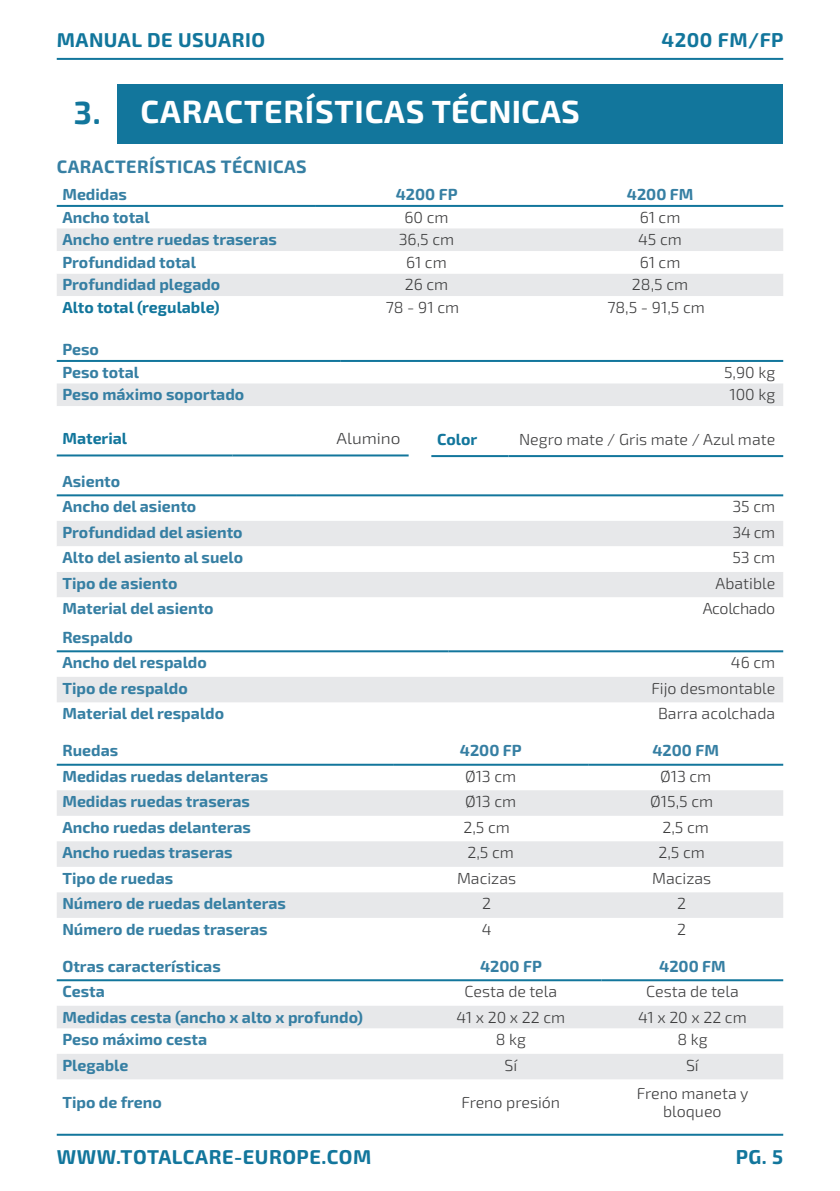
<style>
.page{position:relative;width:840px;height:1191px;background:#fff}
.page>*{position:absolute;margin:0;border:0;box-sizing:border-box;transform-origin:0 0}
._00-Titulo___Tripa{font:700 32px "Exo 2";letter-spacing:.025em;color:#fff}
.t1{font:700 32px "Exo 2";color:#12769c}
.t2{font:700 20px "Exo 2";letter-spacing:.025em;color:#12769c}
.t3{font:700 18px "Exo 2";letter-spacing:.025em;color:#367fa3}
.t4{font:700 16px "Exo 2";color:#367fa3}
.Light___Tabla__derecha{font:300 16px/18px "Exo 2";color:#3e3e3f;text-align:center}
._00-titulo-tabla{font:700 16px "Exo 2";color:#12769c}
.Tabla___Tripa__azul{font:700 16px "Exo 2";color:#12769c}
.Light___Tabla__derecha-2{font:300 16px "Exo 2";letter-spacing:-.02em;color:#3e3e3f}
.Light___Tabla__derecha-3{font:300 16px "Exo 2";color:#3e3e3f;scale:1.07 1}
</style>
<div class="page">
<hr style="left:57px;top:58px;width:725px;height:2px;background:#12769c">
<hr style="left:57px;top:1133px;width:725px;height:2px;background:#12769c">
<div style="left:118px;top:84px;width:664px;height:59px;background:#12769c"></div>
<hr style="left:57px;top:454px;width:175px;height:2px;background:#12769c">
<hr style="left:232px;top:454px;width:176px;height:2px;background:#12769c">
<hr style="left:431px;top:455px;width:77px;height:2px;background:#12769c">
<hr style="left:508px;top:455px;width:274px;height:2px;background:#12769c">
<div style="left:57px;top:228px;width:725px;height:23px;background:#e7e8ea"></div>
<div style="left:57px;top:274px;width:725px;height:22px;background:#e7e8ea"></div>
<hr style="left:57px;top:205px;width:259px;height:2px;background:#12769c">
<hr style="left:316px;top:205px;width:220px;height:2px;background:#12769c">
<hr style="left:536px;top:205px;width:246px;height:2px;background:#12769c">
<div style="left:57px;top:383px;width:725px;height:23px;background:#e7e8ea"></div>
<hr style="left:57px;top:360px;width:283px;height:2px;background:#12769c">
<hr style="left:340px;top:360px;width:442px;height:2px;background:#12769c">
<div style="left:57px;top:677px;width:725px;height:25px;background:#e7e8ea"></div>
<hr style="left:57px;top:650px;width:391px;height:2px;background:#12769c">
<hr style="left:448px;top:650px;width:334px;height:2px;background:#12769c">
<div style="left:57px;top:521px;width:725px;height:25px;background:#e7e8ea"></div>
<div style="left:57px;top:572px;width:725px;height:25px;background:#e7e8ea"></div>
<hr style="left:57px;top:494px;width:239px;height:2px;background:#12769c">
<hr style="left:296px;top:494px;width:486px;height:2px;background:#12769c">
<svg style="left:57px;top:1006px;width:725px;height:73px;fill:#e7e8ea"></svg>
<hr style="left:57px;top:979px;width:363px;height:2px;background:#12769c">
<hr style="left:420px;top:979px;width:181px;height:2px;background:#12769c">
<hr style="left:601px;top:979px;width:181px;height:2px;background:#12769c">
<svg style="left:57px;top:790px;width:725px;height:128px;fill:#e7e8ea"></svg>
<hr style="left:57px;top:763px;width:336px;height:2px;background:#12769c">
<hr style="left:393px;top:763px;width:195px;height:2px;background:#12769c">
<hr style="left:588px;top:763px;width:194px;height:2px;background:#12769c">
<p class="t2" style="left:57px;top:28px;width:210px">MANUAL DE USUARIO</p>
<p class="t2" style="left:661px;top:28px;width:123px">4200 FM/FP</p>
<p class="t1" style="left:74px;top:94px;width:28px">3.</p>
<p class="_00-Titulo___Tripa" style="left:140px;top:93px;width:440px">CARACTERÍSTICAS TÉCNICAS</p>
<p class="t3" style="left:57px;top:156px;width:251px">CARACTERÍSTICAS TÉCNICAS</p>
<p class="t4" style="left:62px;top:185px;width:66px">Medidas</p>
<p class="t4" style="left:395px;top:185px;width:63px">4200 FP</p>
<p class="t4" style="left:626px;top:185px;width:68px">4200 FM</p>
<p class="t4" style="left:62px;top:208px;width:89px">Ancho total</p>
<p class="Light___Tabla__derecha" style="left:404px;top:208px;width:46px">60 cm</p>
<p class="Light___Tabla__derecha" style="left:639px;top:208px;width:42px">61 cm</p>
<p class="t4" style="left:62px;top:230px;width:216px">Ancho entre ruedas traseras</p>
<p class="Light___Tabla__derecha" style="left:398px;top:231px;width:57px">36,5 cm</p>
<p class="Light___Tabla__derecha" style="left:638px;top:231px;width:45px">45 cm</p>
<p class="t4" style="left:62px;top:253px;width:135px">Profundidad total</p>
<p class="Light___Tabla__derecha" style="left:406px;top:254px;width:42px">61 cm</p>
<p class="Light___Tabla__derecha" style="left:639px;top:254px;width:42px">61 cm</p>
<p class="t4" style="left:62px;top:275px;width:159px">Profundidad plegado</p>
<p class="Light___Tabla__derecha" style="left:404px;top:276px;width:45px">26 cm</p>
<p class="Light___Tabla__derecha" style="left:631px;top:276px;width:58px">28,5 cm</p>
<p class="_00-titulo-tabla" style="left:62px;top:298px;width:159px">Alto total (regulable)</p>
<p class="Light___Tabla__derecha" style="left:385px;top:299px;width:75px">78 - 91 cm</p>
<p class="Light___Tabla__derecha" style="left:607px;top:299px;width:99px">78,5 - 91,5 cm</p>
<p class="t4" style="left:62px;top:340px;width:38px">Peso</p>
<p class="t4" style="left:62px;top:363px;width:78px">Peso total</p>
<p class="Light___Tabla__derecha" style="left:723px;top:363px;width:53px">5,90 kg</p>
<p class="t4" style="left:62px;top:385px;width:183px">Peso máximo soportado</p>
<p class="Light___Tabla__derecha" style="left:729px;top:386px;width:47px">100 kg</p>
<p class="Tabla___Tripa__azul" style="left:62px;top:429px;width:66px">Material</p>
<p class="Light___Tabla__derecha-3" style="left:336px;top:429px;width:61px">Alumino</p>
<p class="Tabla___Tripa__azul" style="left:437px;top:429px;width:42px">Color</p>
<p class="Light___Tabla__derecha" style="left:519px;top:430px;width:257px">Negro mate / Gris mate / Azul mate</p>
<p class="t4" style="left:62px;top:471px;width:59px">Asiento</p>
<p class="t4" style="left:62px;top:497px;width:135px">Ancho del asiento</p>
<p class="Light___Tabla__derecha" style="left:732px;top:498px;width:44px">35 cm</p>
<p class="t4" style="left:62px;top:522px;width:182px">Profundidad del asiento</p>
<p class="Light___Tabla__derecha" style="left:732px;top:523px;width:44px">34 cm</p>
<p class="t4" style="left:62px;top:548px;width:182px">Alto del asiento al suelo</p>
<p class="Light___Tabla__derecha" style="left:732px;top:549px;width:44px">53 cm</p>
<p class="t4" style="left:62px;top:573px;width:116px">Tipo de asiento</p>
<p class="Light___Tabla__derecha" style="left:715px;top:574px;width:61px">Abatible</p>
<p class="t4" style="left:62px;top:599px;width:153px">Material del asiento</p>
<p class="Light___Tabla__derecha-2" style="left:702px;top:599px;width:74px">Acolchado</p>
<p class="t4" style="left:62px;top:627px;width:72px">Respaldo</p>
<p class="t4" style="left:62px;top:653px;width:146px">Ancho del respaldo</p>
<p class="Light___Tabla__derecha" style="left:730px;top:654px;width:46px">46 cm</p>
<p class="t4" style="left:62px;top:678px;width:127px">Tipo de respaldo</p>
<p class="Light___Tabla__derecha" style="left:651px;top:679px;width:125px">Fijo desmontable</p>
<p class="t4" style="left:62px;top:704px;width:163px">Material del respaldo</p>
<p class="Light___Tabla__derecha" style="left:657px;top:705px;width:119px">Barra acolchada</p>
<p class="t4" style="left:62px;top:741px;width:57px">Ruedas</p>
<p class="t4" style="left:459px;top:741px;width:63px">4200 FP</p>
<p class="t4" style="left:652px;top:741px;width:68px">4200 FM</p>
<p class="t4" style="left:62px;top:766px;width:207px">Medidas ruedas delanteras</p>
<p class="Light___Tabla__derecha" style="left:464px;top:767px;width:53px">Ø13 cm</p>
<p class="Light___Tabla__derecha" style="left:659px;top:767px;width:53px">Ø13 cm</p>
<p class="t4" style="left:62px;top:792px;width:189px">Medidas ruedas traseras</p>
<p class="Light___Tabla__derecha" style="left:464px;top:793px;width:53px">Ø13 cm</p>
<p class="Light___Tabla__derecha" style="left:649px;top:793px;width:64px">Ø15,5 cm</p>
<p class="t4" style="left:62px;top:817px;width:190px">Ancho ruedas delanteras</p>
<p class="Light___Tabla__derecha" style="left:463px;top:818px;width:48px">2,5 cm</p>
<p class="Light___Tabla__derecha" style="left:662px;top:818px;width:48px">2,5 cm</p>
<p class="t4" style="left:62px;top:843px;width:172px">Ancho ruedas traseras</p>
<p class="Light___Tabla__derecha" style="left:467px;top:844px;width:48px">2,5 cm</p>
<p class="Light___Tabla__derecha" style="left:658px;top:844px;width:48px">2,5 cm</p>
<p class="t4" style="left:62px;top:868px;width:112px">Tipo de ruedas</p>
<p class="Light___Tabla__derecha" style="left:457px;top:869px;width:61px">Macizas</p>
<p class="Light___Tabla__derecha" style="left:651px;top:869px;width:61px">Macizas</p>
<p class="t4" style="left:62px;top:894px;width:225px">Número de ruedas delanteras</p>
<p class="Light___Tabla__derecha" style="left:482px;top:895px;width:10px">2</p>
<p class="Light___Tabla__derecha" style="left:676px;top:895px;width:10px">2</p>
<p class="t4" style="left:62px;top:919px;width:206px">Número de ruedas traseras</p>
<p class="Light___Tabla__derecha" style="left:481px;top:920px;width:11px">4</p>
<p class="Light___Tabla__derecha" style="left:676px;top:920px;width:10px">2</p>
<p class="t4" style="left:62px;top:956px;width:160px">Otras características</p>
<p class="t4" style="left:480px;top:956px;width:63px">4200 FP</p>
<p class="t4" style="left:658px;top:956px;width:68px">4200 FM</p>
<p class="t4" style="left:62px;top:982px;width:44px">Cesta</p>
<p class="Light___Tabla__derecha" style="left:464px;top:982px;width:94px">Cesta de tela</p>
<p class="Light___Tabla__derecha" style="left:645px;top:982px;width:94px">Cesta de tela</p>
<p class="t4" style="left:62px;top:1007px;width:302px">Medidas cesta (ancho x alto x profundo)</p>
<p class="Light___Tabla__derecha" style="left:456px;top:1008px;width:110px">41 x 20 x 22 cm</p>
<p class="Light___Tabla__derecha" style="left:637px;top:1008px;width:110px">41 x 20 x 22 cm</p>
<p class="t4" style="left:62px;top:1030px;width:146px">Peso máximo cesta</p>
<p class="Light___Tabla__derecha" style="left:495px;top:1031px;width:32px">8 kg</p>
<p class="Light___Tabla__derecha" style="left:677px;top:1031px;width:32px">8 kg</p>
<p class="t4" style="left:62px;top:1055px;width:67px">Plegable</p>
<p class="Light___Tabla__derecha" style="left:504px;top:1056px;width:14px">Sí</p>
<p class="Light___Tabla__derecha" style="left:685px;top:1056px;width:14px">Sí</p>
<p class="t4" style="left:62px;top:1092px;width:101px">Tipo de freno</p>
<p class="Light___Tabla__derecha" style="left:461px;top:1093px;width:100px">Freno presión</p>
<p class="Light___Tabla__derecha" style="left:636px;top:1084px;width:113px">Freno maneta y bloqueo</p>
<p class="t2" style="left:57px;top:1145px;width:316px">WWW.TOTALCARE-EUROPE.COM</p>
<p class="t2" style="left:735px;top:1145px;width:49px">PG. 5</p>
</div>
